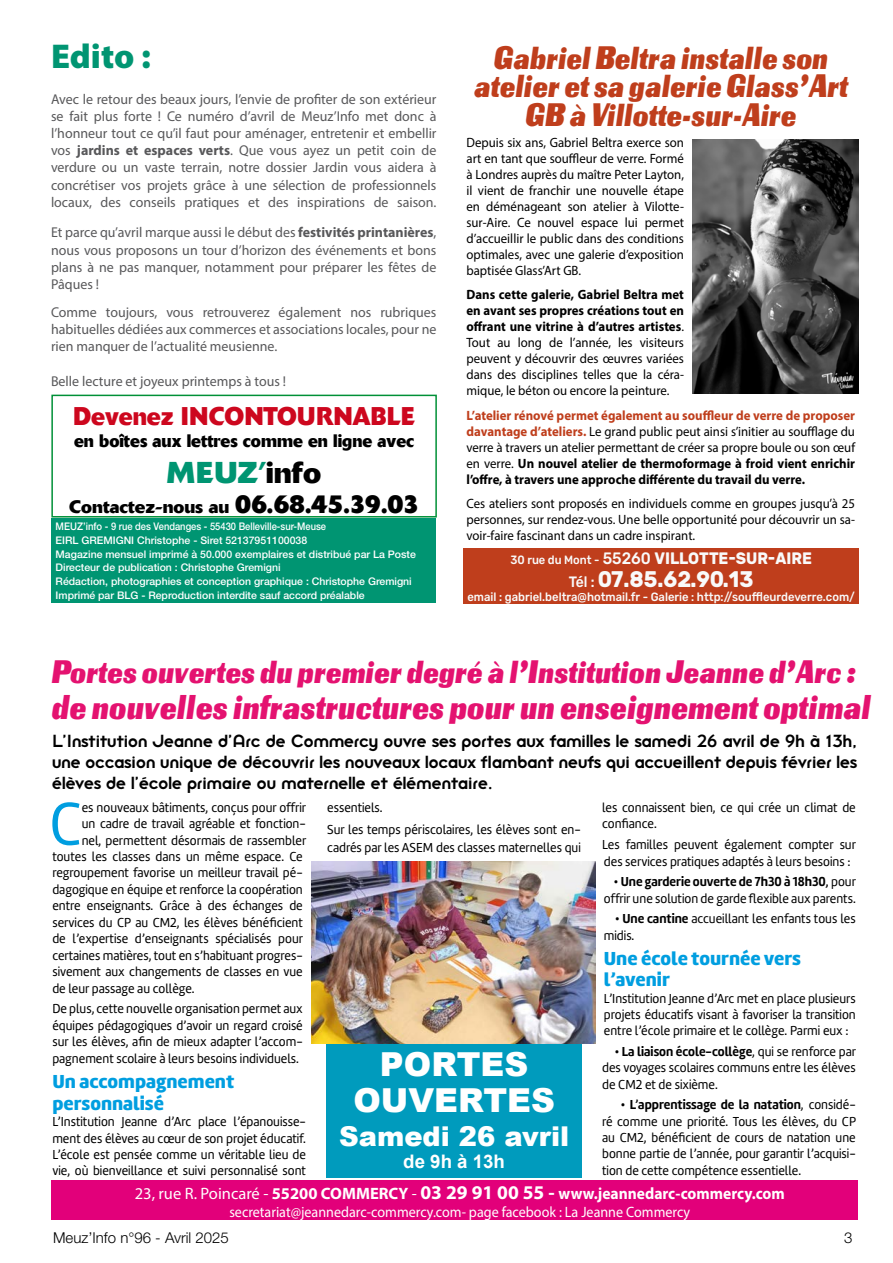
<style>
.page{position:relative;width:893px;height:1263px;background:#fff}
.page>*{position:absolute;margin:0;border:0;box-sizing:border-box;transform-origin:0 0}
.t1{font:61.95px "Marine STD";color:#009ee0;scale:.94 1}
.t2{font:900 34.5px "Myriad Pro";color:#009572}
.t3{font:900 33px/35.8px "Arial";color:#fff;text-align:center}
.t4{font:30.75px "Airline";letter-spacing:.015em;color:#e41270;scale:.81 1}
.t5{font:700 30px "Delta";color:#009572}
.t6{font:28.5px/28.5px "Airline";letter-spacing:.015em;color:#bf3e1c;text-align:center;scale:.8 1}
.t7{font:28.5px "Airline";letter-spacing:.015em;color:#e41270;scale:.81 1}
.t8{font:900 27.3px "Arial";color:#fff}
.t9{font:700 25.5px "Delta";color:#cd071e;scale:.93 1}
.t10{font:700 22.5px "Rubik";color:#f9fafa;scale:.93 1}
.t11{font:19.5px/21px "Dessau Pro Drei";color:#000;text-align:justify}
.t12{font:19.5px/21.3px "Marine Black STD";color:#009ee0}
.t13{font:700 18.75px "Arial";color:#fff}
.t14{font:700 18px "Delta";color:#000;scale:.93 1}
.t15{font:700 18px "Delta";color:#000}
.t16{font:700 16.5px "Myriad Pro";color:#fff}
.t17{font:700 16.5px "Rubik";color:#f9fafa;scale:.93 1}
.t18{font:15px "Myriad Pro";color:#fff;scale:.94 1}
.t19{font:300 15px "Helvetica Neue LT Pro";color:#000}
.t20{font:14.25px/17.2px "Myriad Pro";color:#58585a;text-align:justify}
.t21{font:13.5px/16.4px "Marine STD";color:#000;text-align:justify;scale:.94 1}
.t22{font:13.5px/15.9px "Myriad Pro";color:#000;text-align:justify;scale:.95 1}
.t23{font:500 12px "Rubik";color:#f9fafa;scale:.94 1}
.t24{font:500 10.5px "Helvetica Neue LT Pro";color:#fff}
.t25{font:500 10.5px "Helvetica Neue LT Pro";color:#fff;scale:.91 1}
.s1{font-weight:700}
.s2{color:#000}
.s3{font-size:25.5px}
.s4{font-weight:700;color:#bf3e1c}
.s5{font-weight:500;font-size:12px}
.s6{font-weight:500}
.s7{font-weight:500;font-size:15px}
.s8{font-family:"Marine Bold STD"}
.s9{font-weight:400}
.s10{font-size:19.5px}
</style>
<div class="page">
<div style="left:51px;top:519px;width:385px;height:84px;background:#009572"></div>
<div style="left:51px;top:395px;width:386px;height:122px;border:2px solid #009037"></div>
<div style="left:463px;top:548px;width:396px;height:56px;background:#bf3e1c"></div>
<img style="left:692px;top:139px;width:167px;height:255px">
<div style="left:51px;top:1181px;width:806px;height:39px;background:#e2007a"></div>
<div style="left:327px;top:1041px;width:255px;height:136px;background:#009bbd"></div>
<img style="left:311px;top:861px;width:284px;height:183px">
<p class="t2" style="left:51px;top:34px;width:101px">Edito :</p>
<p class="t20" style="left:51px;top:90px;width:387px">Avec le retour des beaux jours, l’envie de profiter de son extérieur se fait plus forte ! Ce numéro d’avril de Meuz’Info met donc à l’honneur tout ce qu’il faut pour aménager, entretenir et embellir vos <span class="s1">jardins et espaces verts</span>. Que vous ayez un petit coin de verdure ou un vaste terrain, notre dossier Jardin vous aidera à concrétiser vos projets grâce à une sélection de professionnels locaux, des conseils pratiques et des inspirations de saison.</p>
<p class="t20" style="left:51px;top:224px;width:387px">Et parce qu’avril marque aussi le début des <span class="s1">festivités printanières</span>, nous vous proposons un tour d’horizon des événements et bons plans à ne pas manquer, notamment pour préparer les fêtes de Pâques !</p>
<p class="t20" style="left:51px;top:303px;width:387px">Comme toujours, vous retrouverez également nos rubriques habituelles dédiées aux commerces et associations locales, pour ne rien manquer de l’actualité meusienne.</p>
<p class="t20" style="left:51px;top:372px;width:237px">Belle lecture et joyeux printemps à tous !</p>
<p class="t9" style="left:73px;top:400px;width:369px">Devenez INCONTOURNABLE</p>
<p class="t14" style="left:74px;top:429px;width:367px">en boîtes aux lettres comme en ligne avec</p>
<p class="t5" style="left:167px;top:454px;width:156px">MEUZ’<span class="s2">info</span></p>
<p class="t15" style="left:69px;top:496px;width:351px">Contactez-nous au <span class="s3">06.68.45.39.03</span></p>
<p class="t25" style="left:56px;top:520px;width:299px">MEUZ’info - 9 rue des Vendanges - 55430 Belleville-sur-Meuse</p>
<p class="t24" style="left:56px;top:534px;width:253px">EIRL GREMIGNI Christophe - Siret 52137951100038</p>
<p class="t24" style="left:56px;top:548px;width:362px">Magazine mensuel imprimé à 50.000 exemplaires et distribué par La Poste</p>
<p class="t24" style="left:56px;top:561px;width:227px">Directeur de publication : Christophe Gremigni</p>
<p class="t24" style="left:56px;top:575px;width:358px">Rédaction, photographies et conception graphique : Christophe Gremigni</p>
<p class="t24" style="left:56px;top:589px;width:311px">Imprimé par BLG - Reproduction interdite sauf accord préalable</p>
<p class="t6" style="left:474px;top:44px;width:468px">Gabriel Beltra installe son atelier et sa galerie Glass’Art<br>GB à Villotte-sur-Aire</p>
<p class="t22" style="left:466px;top:134px;width:230px">Depuis six ans, Gabriel Beltra exerce son art en tant que souffleur de verre. Formé à Londres auprès du maître Peter Layton, il vient de franchir une nouvelle étape en déménageant son atelier à Vilotte&shy;sur-Aire. Ce nouvel espace lui permet d’accueillir le public dans des conditions optimales, avec une galerie d’exposition baptisée Glass’Art GB.</p>
<p class="t22" style="left:466px;top:287px;width:230px"><span class="s1">Dans cette galerie, Gabriel Beltra met en avant ses propres créations tout en offrant une vitrine à d’autres artistes</span>.<br>Tout au long de l’année, les visiteurs peuvent y découvrir des œuvres variées dans des disciplines telles que la céra&shy;mique, le béton ou encore la peinture.</p>
<p class="t22" style="left:466px;top:407px;width:411px"><span class="s4">L’atelier rénové permet également au souffleur de verre de proposer davantage d’ateliers.</span> Le grand public peut ainsi s’initier au soufflage du verre à travers un atelier permettant de créer sa propre boule ou son œuf en verre. <span class="s1">Un nouvel atelier de thermoformage à froid vient enrichir l’offre, à travers une approche différente du travail du verre.</span></p>
<p class="t22" style="left:466px;top:495px;width:410px">Ces ateliers sont proposés en individuels comme en groupes jusqu’à 25 personnes, sur rendez-vous. Une belle opportunité pour découvrir un sa&shy;voir-faire fascinant dans un cadre inspirant.</p>
<p class="t17" style="left:510px;top:549px;width:326px"><span class="s5">30 rue du Mont -</span> <span class="s6">55260</span> VILLOTTE-SUR-AIRE</p>
<p class="t10" style="left:569px;top:565px;width:200px"><span class="s7">Tél :</span> 07.85.62.90.13</p>
<p class="t23" style="left:467px;top:590px;width:414px">email : gabriel.beltra@hotmail.fr - Galerie : http://souffleurdeverre.com/</p>
<p class="t7" style="left:52px;top:649px;width:995px">Portes ouvertes du premier degré à l’Institution Jeanne d’Arc :</p>
<p class="t4" style="left:52px;top:683px;width:1012px">de nouvelles infrastructures pour un enseignement optimal</p>
<p class="t11" style="left:52px;top:730px;width:807px">L’Institution Jeanne d’Arc de Commercy ouvre ses portes aux familles le samedi 26 avril de 9h à 13h, une occasion unique de découvrir les nouveaux locaux flambant neufs qui accueillent depuis février les élèves de l’école primaire ou maternelle et élémentaire.</p>
<p class="t1" style="left:49px;top:785px;width:36px">C</p>
<p class="t21" style="left:82px;top:799px;width:240px">es nouveaux bâtiments, conçus pour offrir</p>
<p class="t21" style="left:82px;top:816px;width:240px">un cadre de travail agréable et fonction-</p>
<p class="t21" style="left:82px;top:832px;width:240px">nel, permettent désormais de rassembler</p>
<p class="t21" style="left:52px;top:848px;width:268px">toutes les classes dans un même espace. Ce</p>
<p class="t21" style="left:52px;top:865px;width:268px">regroupement favorise un meilleur travail pé-</p>
<p class="t21" style="left:52px;top:881px;width:268px">dagogique en équipe et renforce la coopération</p>
<p class="t21" style="left:52px;top:898px;width:268px">entre enseignants. Grâce à des échanges de</p>
<p class="t21" style="left:52px;top:914px;width:268px">services du CP au CM2, les élèves bénéficient</p>
<p class="t21" style="left:52px;top:930px;width:268px">de l’expertise d’enseignants spécialisés pour</p>
<p class="t21" style="left:52px;top:947px;width:268px">certaines matières, tout en s’habituant progres-</p>
<p class="t21" style="left:52px;top:963px;width:268px">sivement aux changements de classes en vue</p>
<p class="t21" style="left:52px;top:980px;width:153px">de leur passage au collège.</p>
<p class="t21" style="left:52px;top:1000px;width:268px">De plus, cette nouvelle organisation permet aux équipes pédagogiques d’avoir un regard croisé sur les élèves, afin de mieux adapter l’accom&shy;pagnement scolaire à leurs besoins individuels.</p>
<p class="t12" style="left:52px;top:1071px;width:183px">Un accompagnement personnalisé</p>
<p class="t21" style="left:52px;top:1113px;width:271px">L’Institution Jeanne d’Arc place l’épanouisse&shy;ment des élèves au cœur de son projet éducatif.<br>L’école est pensée comme un véritable lieu de vie, où bienveillance et suivi personnalisé sont</p>
<p class="t21" style="left:327px;top:797px;width:271px;line-height:21.9px">essentiels.<br>Sur les temps périscolaires, les élèves sont en-</p>
<p class="t21" style="left:327px;top:839px;width:271px">cadrés par les ASEM des classes maternelles qui</p>
<p class="t3" style="left:353px;top:1045px;width:203px">PORTES<br>OUVERTES</p>
<p class="t8" style="left:339px;top:1116px;width:232px">Samedi 26 avril</p>
<p class="t13" style="left:403px;top:1148px;width:103px">de 9h à 13h</p>
<p class="t21" style="left:602px;top:799px;width:271px">les connaissent bien, ce qui crée un climat de confiance.</p>
<p class="t21" style="left:602px;top:836px;width:272px">Les familles peuvent également compter sur des services pratiques adaptés à leurs besoins :</p>
<p class="t21" style="left:604px;top:873px;width:270px;text-align:right"><span class="s8">• Une garderie ouverte de 7h30 à 18h30,</span> pour offrir une solution de garde flexible aux parents.</p>
<p class="t21" style="left:604px;top:910px;width:269px;text-indent:11px"><span class="s8">• Une cantine</span> accueillant les enfants tous les midis.</p>
<p class="t12" style="left:604px;top:948px;width:199px">Une école tournée vers l’avenir</p>
<p class="t21" style="left:604px;top:990px;width:269px">L’Institution Jeanne d’Arc met en place plusieurs projets éducatifs visant à favoriser la transition entre l’école primaire et le collège. Parmi eux :</p>
<p class="t21" style="left:602px;top:1043px;width:272px;text-indent:13px"><span class="s8">• La liaison école-collège</span>, qui se renforce par des voyages scolaires communs entre les élèves de CM2 et de sixième.</p>
<p class="t21" style="left:602px;top:1097px;width:272px;text-indent:19px"><span class="s8">• L’apprentissage de la natation</span>, considé&shy;ré comme une priorité. Tous les élèves, du CP au CM2, bénéficient de cours de natation une bonne partie de l’année, pour garantir l’acquisi&shy;tion de cette compétence essentielle.</p>
<p class="t16" style="left:135px;top:1182px;width:652px"><span class="s9">23, rue R. Poincaré -</span> 55200 COMMERCY <span class="s9">-</span> <span class="s10">03 29 91 00 55 -</span> www.jeannedarc-commercy.com</p>
<p class="t18" style="left:229px;top:1202px;width:492px">secretariat@jeannedarc-commercy.com- page facebook : La Jeanne Commercy</p>
<p class="t19" style="left:53px;top:1228px;width:177px">Meuz’Info n°96 - Avril 2025</p>
<p class="t19" style="left:844px;top:1228px;width:10px">3</p>
</div>
